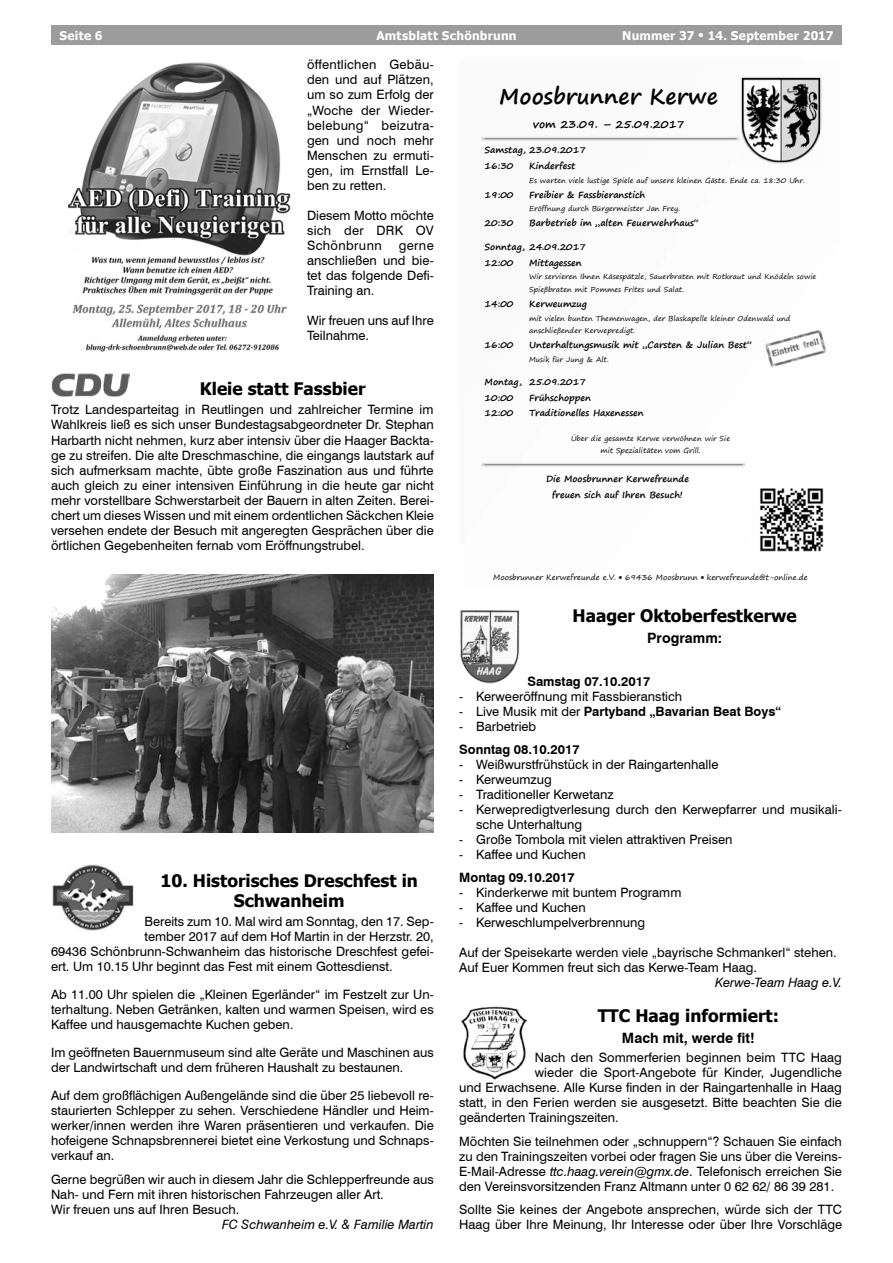
<style>
.page{position:relative;width:893px;height:1263px;background:#fff}
.page>*{position:absolute;margin:0;border:0;box-sizing:border-box;transform-origin:0 0}
.t1{font:700 21.6px "Segoe Print";letter-spacing:.005em;color:#000}
.t2{font:700 17.25px/20.4px "Tahoma";color:#000;text-align:center}
.t3{font:700 14.25px "Swiss 721 BT";color:#000}
.t4{font:12.9px/15px "Swiss 721 BT";color:#000;text-align:justify}
.t5{font:700 12.9px "Swiss 721 BT";color:#000}
.t6{font:italic 12.9px "Swiss 721 BT";color:#000}
.t7{font:700 12px "Tahoma";letter-spacing:.02em;color:#fff}
.t8{font:700 10.8px "Segoe Print";letter-spacing:.005em;color:#000}
.t9{font:700 9px/15.9px "Segoe Print";color:#000}
.t10{font:7.65px "Segoe Print";color:#000}
.t11{font:7.2px/12.8px "Segoe Print";color:#000}
.s1{font-size:9px}
.s2{font-weight:400}
.s3{font-style:italic}
</style>
<div class="page">
<div style="left:51px;top:26px;width:791px;height:19px;background:#9c9c9c"></div>
<img style="left:68px;top:62px;width:223px;height:290px">
<img style="left:51px;top:373px;width:78px;height:23px">
<img style="left:51px;top:575px;width:383px;height:257px">
<img style="left:52px;top:864px;width:82px;height:67px">
<img style="left:765px;top:330px;width:61px;height:38px">
<img style="left:740px;top:77px;width:82px;height:87px">
<img style="left:743px;top:79px;width:76px;height:83px">
<img style="left:760px;top:488px;width:64px;height:64px">
<img style="left:481px;top:136px;width:261px;height:6px">
<hr style="left:485px;top:138px;width:251px;height:1px;background:#818181">
<img style="left:481px;top:463px;width:265px;height:4px">
<hr style="left:485px;top:464px;width:258px;height:1px;background:#818181">
<img style="left:460px;top:610px;width:60px;height:74px">
<img style="left:461px;top:1006px;width:65px;height:73px">
<p class="t7" style="left:60px;top:27px;width:45px">Seite 6</p>
<p class="t7" style="left:376px;top:27px;width:142px">Amtsblatt Schönbrunn</p>
<p class="t7" style="left:622px;top:27px;width:213px">Nummer 37 <span class="s1">•</span> 14. September 2017</p>
<p class="t4" style="left:307px;top:57px;width:128px">öffentlichen Gebäu&shy;den und auf Plätzen, um so zum Erfolg der „Woche der Wieder&shy;belebung“ beizutra&shy;gen und noch mehr Menschen zu ermuti&shy;gen, im Ernstfall Le&shy;ben zu retten.</p>
<p class="t4" style="left:307px;top:207px;width:128px">Diesem Motto möchte sich der DRK OV Schönbrunn</p>
<p class="t4" style="left:307px;top:237px;width:128px;text-indent:92px">gerne anschließen und bie&shy;tet das folgende Defi-Training an.</p>
<p class="t4" style="left:307px;top:313px;width:128px">Wir freuen uns auf Ihre<br>Teilnahme.</p>
<h2 class="t2" style="left:200px;top:379px;width:167px">Kleie statt Fassbier</h2>
<p class="t4" style="left:51px;top:402px;width:384px">Trotz Landesparteitag in Reutlingen und zahlreicher Termine im Wahlkreis ließ es sich unser Bundestagsabgeordneter Dr. Stephan Harbarth nicht nehmen, kurz aber intensiv über die Haager Backta&shy;ge zu streifen. Die alte Dreschmaschine, die eingangs lautstark auf sich aufmerksam machte, übte große Faszination aus und führte auch gleich zu einer intensiven Einführung in die heute gar nicht mehr vorstellbare Schwerstarbeit der Bauern in alten Zeiten. Berei&shy;chert um dieses Wissen und mit einem ordentlichen Säckchen Kleie versehen endete der Besuch mit angeregten Gesprächen über die örtlichen Gegebenheiten fernab vom Eröffnungstrubel.</p>
<h2 class="t2" style="left:160px;top:871px;width:259px">10. Historisches Dreschfest in<br>Schwanheim</h2>
<p class="t4" style="left:145px;top:914px;width:291px">Bereits zum 10. Mal wird am Sonntag, den 17. Sep-</p>
<p class="t4" style="left:145px;top:929px;width:291px">tember 2017 auf dem Hof Martin in der Herzstr. 20,</p>
<p class="t4" style="left:51px;top:944px;width:384px">69436 Schönbrunn-Schwanheim das historische Dreschfest gefei-</p>
<p class="t4" style="left:51px;top:959px;width:343px">ert. Um 10.15 Uhr beginnt das Fest mit einem Gottesdienst.</p>
<p class="t4" style="left:51px;top:987px;width:384px">Ab 11.00 Uhr spielen die „Kleinen Egerländer“ im Festzelt zur Un&shy;terhaltung. Neben Getränken, kalten und warmen Speisen, wird es Kaffee und hausgemachte Kuchen geben.</p>
<p class="t4" style="left:51px;top:1044px;width:384px">Im geöffneten Bauernmuseum sind alte Geräte und Maschinen aus der Landwirtschaft und dem früheren Haushalt zu bestaunen.</p>
<p class="t4" style="left:51px;top:1087px;width:384px">Auf dem großflächigen Außengelände sind die über 25 liebevoll re&shy;staurierten Schlepper zu sehen. Verschiedene Händler und Heim&shy;werker/innen werden ihre Waren präsentieren und verkaufen. Die hofeigene Schnapsbrennerei bietet eine Verkostung und Schnaps&shy;verkauf an.</p>
<p class="t4" style="left:51px;top:1171px;width:384px;text-align:left">Gerne begrüßen wir auch in diesem Jahr die Schlepperfreunde aus<br>Nah- und Fern mit ihren historischen Fahrzeugen aller Art.<br>Wir freuen uns auf Ihren Besuch.</p>
<p class="t6" style="left:222px;top:1215px;width:213px">FC Schwanheim e.V. &amp; Familie Martin</p>
<h1 class="t1" style="left:499px;top:77px;width:220px">Moosbrunner Kerwe</h1>
<p class="t8" style="left:533px;top:115px;width:153px">vom 23.09. – 25.09.2017</p>
<p class="t9" style="left:485px;top:142px;width:103px">Samstag, 23.09.2017<br>16:30</p>
<p class="t9" style="left:529px;top:158px;width:48px">Kinderfest</p>
<p class="t11" style="left:529px;top:173px;width:277px">Es warten viele lustige Spiele auf unsere kleinen Gäste. Ende ca. 18:30 Uhr.</p>
<p class="t9" style="left:485px;top:186px;width:30px">19:00</p>
<p class="t9" style="left:529px;top:186px;width:118px">Freibier &amp; Fassbieranstich</p>
<p class="t11" style="left:529px;top:202px;width:153px">Eröffnung durch Bürgermeister Jan Frey.</p>
<p class="t9" style="left:485px;top:215px;width:30px">20:30</p>
<p class="t9" style="left:529px;top:215px;width:171px">Barbetrieb im „alten Feuerwehrhaus“</p>
<p class="t9" style="left:485px;top:238px;width:103px">Sonntag, 24.09.2017<br>12:00</p>
<p class="t9" style="left:529px;top:254px;width:54px">Mittagessen</p>
<p class="t11" style="left:529px;top:270px;width:288px">Wir servieren Ihnen Käsespätzle, Sauerbraten mit Rotkraut und Knödeln sowie<br>Spießbraten mit Pommes Frites und Salat.</p>
<p class="t9" style="left:485px;top:296px;width:30px">14:00</p>
<p class="t9" style="left:529px;top:296px;width:59px">Kerweumzug</p>
<p class="t11" style="left:529px;top:311px;width:263px">mit vielen bunten Themenwagen, der Blaskapelle kleiner Odenwald und anschließender Kerwepredigt.</p>
<p class="t9" style="left:485px;top:337px;width:30px">16:00</p>
<p class="t9" style="left:529px;top:337px;width:225px">Unterhaltungsmusik mit „Carsten &amp; Julian Best“</p>
<p class="t11" style="left:529px;top:353px;width:81px">Musik für Jung &amp; Alt.</p>
<p class="t9" style="left:485px;top:373px;width:103px">Montag, 25.09.2017<br>10:00</p>
<p class="t9" style="left:529px;top:389px;width:64px">Frühschoppen</p>
<p class="t9" style="left:485px;top:405px;width:30px">12:00</p>
<p class="t9" style="left:529px;top:405px;width:116px">Traditionelles Haxenessen</p>
<p class="t11" style="left:571px;top:432px;width:161px;text-align:center">Über die gesamte Kerwe verwöhnen wir Sie mit Spezialitäten vom Grill.</p>
<p class="t9" style="left:546px;top:470px;width:145px;text-align:center">Die Moosbrunner Kerwefreunde freuen sich auf Ihren Besuch!</p>
<p class="t10" style="left:493px;top:570px;width:316px">Moosbrunner Kerwefreunde e.V. ▪ 69436 Moosbrunn ▪ kerwefreunde@t-online.de</p>
<h2 class="t2" style="left:573px;top:606px;width:226px">Haager Oktoberfestkerwe</h2>
<p class="t3" style="left:647px;top:628px;width:77px">Programm:</p>
<p class="t5" style="left:527px;top:672px;width:124px">Samstag 07.10.2017</p>
<p class="t4" style="left:459px;top:688px;width:225px">- Kerweeröffnung mit Fassbieranstich</p>
<p class="t5" style="left:459px;top:702px;width:323px"><span class="s2">- Live Musik mit der</span> Partyband „Bavarian Beat Boys“</p>
<p class="t4" style="left:459px;top:718px;width:79px">- Barbetrieb</p>
<p class="t5" style="left:459px;top:740px;width:122px">Sonntag 08.10.2017</p>
<p class="t4" style="left:459px;top:756px;width:261px">- Weißwurstfrühstück in der Raingartenhalle</p>
<p class="t4" style="left:459px;top:771px;width:94px">- Kerweumzug</p>
<p class="t4" style="left:459px;top:786px;width:156px">- Traditioneller Kerwetanz</p>
<p class="t4" style="left:476px;top:801px;width:367px;text-indent:-17px">- Kerwepredigtverlesung durch den Kerwepfarrer und musikali&shy;sche Unterhaltung</p>
<p class="t4" style="left:459px;top:831px;width:275px">- Große Tombola mit vielen attraktiven Preisen</p>
<p class="t4" style="left:459px;top:846px;width:128px">- Kaffee und Kuchen</p>
<p class="t5" style="left:459px;top:869px;width:117px">Montag 09.10.2017</p>
<p class="t4" style="left:459px;top:885px;width:224px">- Kinderkerwe mit buntem Programm</p>
<p class="t4" style="left:459px;top:899px;width:128px">- Kaffee und Kuchen</p>
<p class="t4" style="left:459px;top:914px;width:187px">- Kerweschlumpelverbrennung</p>
<p class="t4" style="left:459px;top:944px;width:379px">Auf der Speisekarte werden viele „bayrische Schmankerl“ stehen.<br>Auf Euer Kommen freut sich das Kerwe-Team Haag.</p>
<p class="t6" style="left:715px;top:973px;width:128px">Kerwe-Team Haag e.V.</p>
<h2 class="t2" style="left:598px;top:1006px;width:183px">TTC Haag informiert:</h2>
<p class="t3" style="left:622px;top:1028px;width:134px">Mach mit, werde fit!</p>
<p class="t4" style="left:535px;top:1050px;width:309px">Nach den Sommerferien beginnen beim TTC Haag</p>
<p class="t4" style="left:535px;top:1065px;width:309px">wieder die Sport-Angebote für Kinder, Jugendliche</p>
<p class="t4" style="left:459px;top:1080px;width:384px">und Erwachsene. Alle Kurse finden in der Raingartenhalle in Haag</p>
<p class="t4" style="left:459px;top:1095px;width:384px">statt, in den Ferien werden sie ausgesetzt. Bitte beachten Sie die</p>
<p class="t4" style="left:459px;top:1109px;width:161px">geänderten Trainingszeiten.</p>
<p class="t4" style="left:459px;top:1133px;width:384px">Möchten Sie teilnehmen oder „schnuppern“? Schauen Sie einfach zu den Trainingszeiten vorbei oder fragen Sie uns über die Vereins-E-Mail-Adresse <span class="s3">ttc.haag.verein@gmx.de</span>. Telefonisch erreichen Sie den Vereinsvorsitzenden Franz Altmann unter 0 62 62/ 86 39 281.</p>
<p class="t4" style="left:459px;top:1201px;width:384px">Sollte Sie keines der Angebote ansprechen, würde sich der TTC<br>Haag über Ihre Meinung, Ihr Interesse oder über Ihre Vorschläge</p>
</div>
